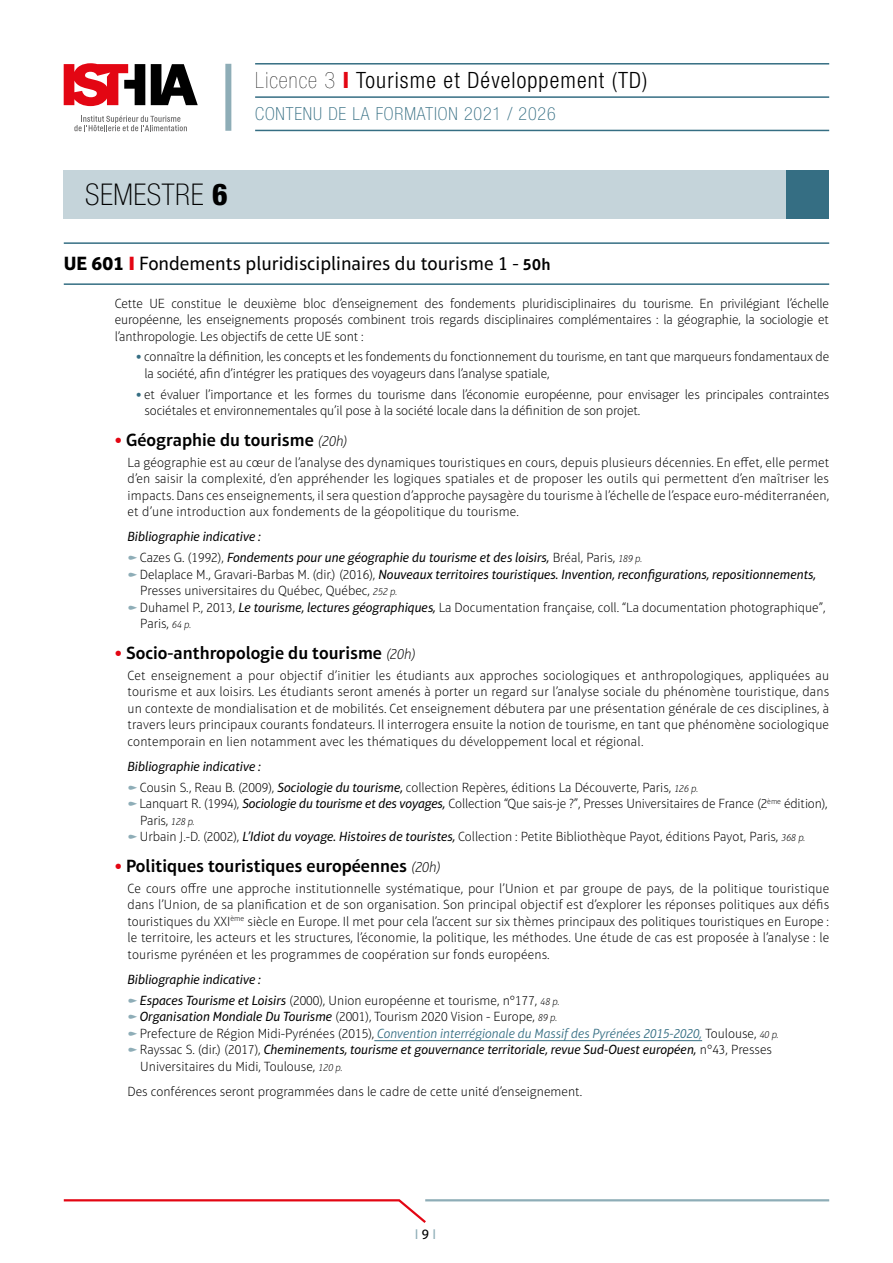
<style>
.page{position:relative;width:893px;height:1263px;background:#fff}
.page>*{position:absolute;margin:0;border:0;box-sizing:border-box;transform-origin:0 0}
.t1{font:100 condensed 30px "Helvetica Neue LT Pro";letter-spacing:.02em;color:#000}
.t2{font:300 condensed 22.5px "Helvetica Neue LT Pro";letter-spacing:.05em;color:#000}
.t3{font:19.5px "Aptifer Sans LT Pro";color:#000}
.t4{font:600 18px "Aptifer Sans LT Pro";color:#000}
.t5{font:100 condensed 18px "Helvetica Neue LT Pro";letter-spacing:.05em;color:#356e83}
.t6{font:14.25px "Aptifer Sans LT Pro";color:#8eadb7}
.t7{font:100 13.5px/16.5px "Aptifer Sans LT Pro";letter-spacing:-.01em;color:#000}
.t8{font:italic 13.5px/20.7px "Aptifer Sans LT Pro";color:#000}
.s1{font-weight:800}
.s2{font-weight:200}
.s3{font-weight:800;color:#e30613}
.s4{font-weight:700}
.s5{font-weight:900;color:#e30613}
.s6{font-weight:600;font-size:16.5px}
.s7{font-weight:900;color:#356e83}
.s8{font-weight:100;font-style:italic;font-size:15px}
.s9{font-weight:100;font-style:normal}
.s10{font-weight:100;font-size:10.5px}
.s11{font-weight:400;font-style:italic}
.s12{font-style:italic;font-size:10.5px}
.s13{font-weight:300;font-style:italic;color:#356e83}
.s14{color:#000}
</style>
<div class="page">
<div style="left:64px;top:170px;width:765px;height:49px;background:#c5d4da"></div>
<div style="left:787px;top:170px;width:42px;height:49px;background:#356e83"></div>
<svg style="left:63px;top:1199px;width:365px;height:24px"></svg>
<hr style="left:425px;top:1199px;width:404px;height:2px;background:#8eadb7">
<svg style="left:74px;top:116px;width:113px;height:15px"></svg>
<svg style="left:151px;top:64px;width:47px;height:41px"></svg>
<svg style="left:64px;top:63px;width:81px;height:43px"></svg>
<hr style="left:255px;top:63px;width:574px;height:2px;background:#356e83">
<hr style="left:64px;top:242px;width:765px;height:2px;background:#356e83">
<hr style="left:64px;top:283px;width:765px;height:2px;background:#356e83">
<hr style="left:255px;top:96px;width:574px;height:2px;background:#356e83">
<hr style="left:255px;top:130px;width:574px;height:1px;background:#356e83">
<div style="left:225px;top:64px;width:6px;height:67px;background:#8eadb7"></div>
<hr style="left:374px;top:1040px;width:328px;height:1px;background:#356e83">
<h1 class="t1" style="left:85px;top:178px;width:144px">SEMESTRE <span class="s1">6</span></h1>
<h2 class="t2" style="left:255px;top:67px;width:394px"><span class="s2">Licence 3</span> <span class="s3">I</span> Tourisme et Développement (TD)</h2>
<h3 class="t5" style="left:255px;top:104px;width:302px">CONTENU DE LA FORMATION 2021 / 2026</h3>
<h3 class="t3" style="left:64px;top:252px;width:488px"><span class="s4">UE 601</span> <span class="s5">I</span> Fondements pluridisciplinaires du tourisme 1 - <span class="s6">50h</span></h3>
<p class="t7" style="left:115px;top:295px;width:716px;text-align:justify">Cette UE constitue le deuxième bloc d’enseignement des fondements pluridisciplinaires du tourisme. En privilégiant l’échelle européenne, les enseignements proposés combinent trois regards disciplinaires complémentaires : la géographie, la sociologie et l’anthropologie. Les objectifs de cette UE sont :</p>
<p class="t7" style="left:145px;top:349px;width:686px;text-indent:-9px"><span class="s7">•</span> connaître la définition, les concepts et les fondements du fonctionnement du tourisme, en tant que marqueurs fondamentaux de la société, afin d’intégrer les pratiques des voyageurs dans l’analyse spatiale,</p>
<p class="t7" style="left:145px;top:386px;width:686px;text-indent:-9px"><span class="s7">•</span> et évaluer l’importance et les formes du tourisme dans l’économie européenne, pour envisager les principales contraintes sociétales et environnementales qu’il pose à la société locale dans la définition de son projet.</p>
<h3 class="t4" style="left:115px;top:429px;width:234px"><span class="s5">•</span> Géographie du tourisme <span class="s8">(20h)</span></h3>
<p class="t7" style="left:128px;top:454px;width:703px;text-align:justify">La géographie est au cœur de l’analyse des dynamiques touristiques en cours, depuis plusieurs décennies. En effet, elle permet d’en saisir la complexité, d’en appréhender les logiques spatiales et de proposer les outils qui permettent d’en maîtriser les impacts. Dans ces enseignements, il sera question d’approche paysagère du tourisme à l’échelle de l’espace euro-méditerranéen, et d’une introduction aux fondements de la géopolitique du tourisme.</p>
<p class="t8" style="left:140px;top:526px;width:504px;text-indent:-12px">Bibliographie indicative :<br><span class="s9">Cazes G. (1992),</span> Fondements pour une géographie du tourisme et des loisirs, <span class="s9">Bréal, Paris,</span> <span class="s10">189 p.</span></p>
<p class="t7" style="left:140px;top:566px;width:687px">Delaplace M., Gravari-Barbas M. (dir.) (2016), <span class="s11">Nouveaux territoires touristiques. Invention, reconfigurations, repositionnements, </span>Presses universitaires du Québec, Québec, <span class="s12">252 p.<br></span>Duhamel P., 2013, <span class="s11">Le tourisme, lectures géographiques,</span> La Documentation française, coll. “La documentation photographique”, Paris, <span class="s12">64 p.</span></p>
<h3 class="t4" style="left:115px;top:642px;width:303px"><span class="s5">•</span> Socio-anthropologie du tourisme <span class="s8">(20h)</span></h3>
<p class="t7" style="left:128px;top:667px;width:703px;text-align:justify">Cet enseignement a pour objectif d’initier les étudiants aux approches sociologiques et anthropologiques, appliquées au tourisme et aux loisirs. Les étudiants seront amenés à porter un regard sur l’analyse sociale du phénomène touristique, dans un contexte de mondialisation et de mobilités. Cet enseignement débutera par une présentation générale de ces disciplines, à travers leurs principaux courants fondateurs. Il interrogera ensuite la notion de tourisme, en tant que phénomène sociologique contemporain en lien notamment avec les thématiques du développement local et régional.</p>
<p class="t7" style="left:140px;top:756px;width:560px;line-height:20.7px;text-indent:-12px"><span class="s11">Bibliographie indicative :<br></span>Cousin S., Reau B. (2009), <span class="s11">Sociologie du tourisme,</span> collection Repères, éditions La Découverte, Paris, <span class="s12">126 p.</span></p>
<p class="t7" style="left:140px;top:795px;width:690px">Lanquart R. (1994), <span class="s11">Sociologie du tourisme et des voyages,</span> Collection “Que sais-je ?”, Presses Universitaires de France (2<sup>ème</sup> édition),<br>Paris, <span class="s12">128 p.<br></span>Urbain J.-D. (2002), <span class="s11">L’Idiot du voyage. Histoires de touristes,</span> Collection : Petite Bibliothèque Payot, éditions Payot, Paris, <span class="s12">368 p.</span></p>
<h3 class="t4" style="left:115px;top:855px;width:328px"><span class="s5">•</span> Politiques touristiques européennes <span class="s8">(20h)</span></h3>
<p class="t7" style="left:128px;top:880px;width:703px;text-align:justify">Ce cours offre une approche institutionnelle systématique, pour l’Union et par groupe de pays, de la politique touristique dans l’Union, de sa planification et de son organisation. Son principal objectif est d’explorer les réponses politiques aux défis touristiques du XXI<sup>ème</sup> siècle en Europe. Il met pour cela l’accent sur six thèmes principaux des politiques touristiques en Europe : le territoire, les acteurs et les structures, l’économie, la politique, les méthodes. Une étude de cas est proposée à l’analyse : le tourisme pyrénéen et les programmes de coopération sur fonds européens.</p>
<p class="t8" style="left:140px;top:969px;width:421px;text-indent:-12px">Bibliographie indicative :<br>Espaces Tourisme et Loisirs <span class="s9">(2000), Union européenne et tourisme, n°177,</span> <span class="s10">48 p.</span></p>
<p class="t7" style="left:140px;top:1008px;width:640px"><span class="s11">Organisation Mondiale Du Tourisme</span> (2001), Tourism 2020 Vision - Europe, <span class="s12">89 p.<br></span>Prefecture de Région Midi-Pyrénées (2015), <span class="s13">Convention interrégionale du Massif des Pyrénées 2015-2020,</span> Toulouse, <span class="s12">40 p.<br></span>Rayssac S. (dir.) (2017), <span class="s11">Cheminements, tourisme et gouvernance territoriale, revue Sud-Ouest européen,</span> n°43, Presses Universitaires du Midi, Toulouse, <span class="s12">120 p.</span></p>
<p class="t7" style="left:128px;top:1083px;width:456px">Des conférences seront programmées dans le cadre de cette unité d’enseignement.</p>
<p class="t6" style="left:415px;top:1226px;width:23px">I <span class="s14">9</span> I</p>
</div>
